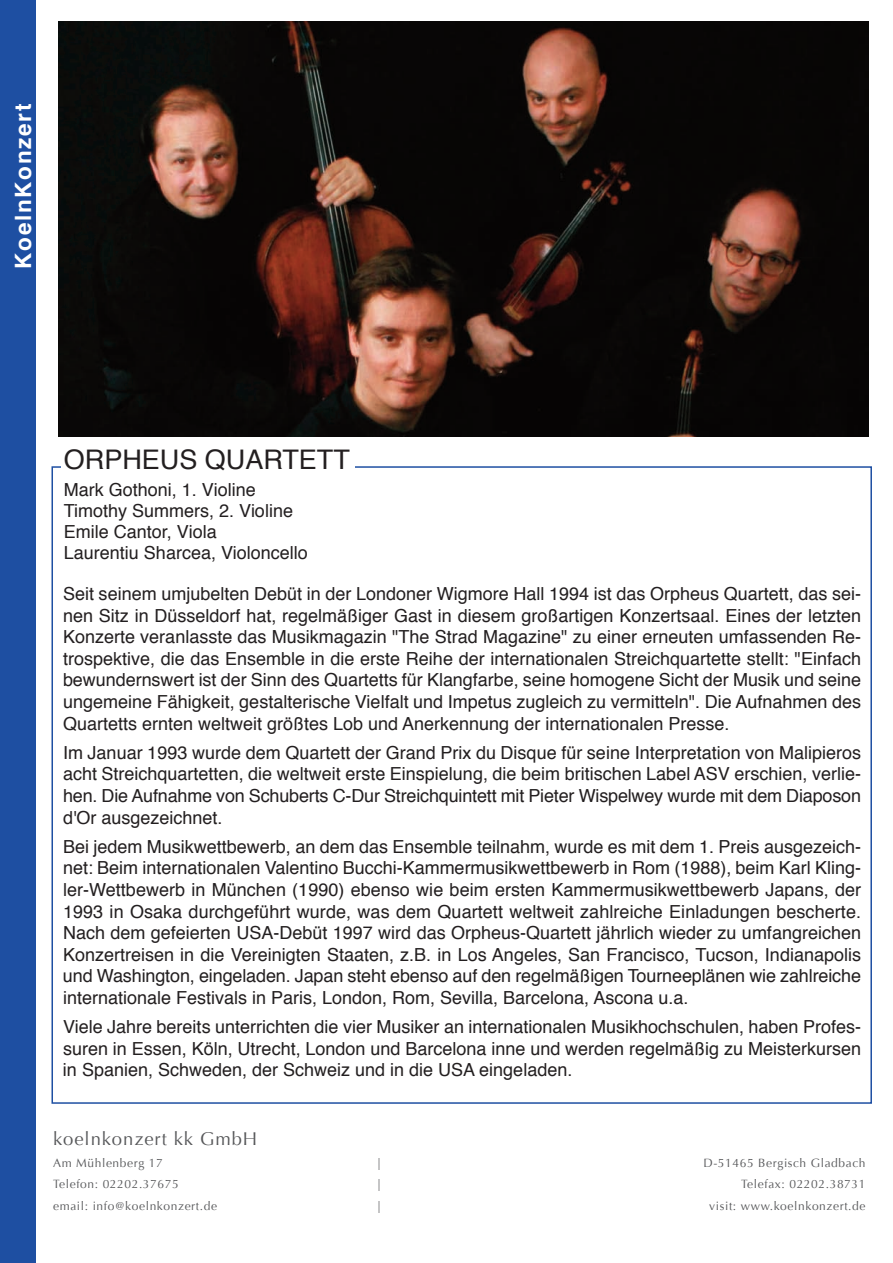
<style>
.page{position:relative;width:893px;height:1263px;background:#fff}
.page>*{position:absolute;margin:0;border:0;box-sizing:border-box;transform-origin:0 0}
.t1{font:27px "Helvetica";color:#231f20}
.t2{font:700 22.5px "Helvetica";letter-spacing:.075em;color:#fff}
.t3{font:18.45px "Optima";letter-spacing:.05em;color:#57585a}
.t4{font:18px/21.6px "Helvetica";color:#231f20;text-align:justify}
.t5{font:12px/21.6px "Optima";letter-spacing:.05em;color:#57585a;text-align:right}
</style>
<div class="page">
<div style="left:0;top:0;width:35px;height:1263px;background:#1e4fa2"></div>
<img style="left:58px;top:21px;width:811px;height:416px">
<p class="t2" style="left:14px;top:268px;width:166px;rotate:-90deg">KoelnKonzert</p>
<h1 class="t1" style="left:64px;top:448px;width:288px">ORPHEUS QUARTETT</h1>
<p class="t4" style="left:64px;top:481px;width:245px;line-height:21px;text-align:left">Mark Gothoni, 1. Violine<br>Timothy Summers, 2. Violine<br>Emile Cantor, Viola<br>Laurentiu Sharcea, Violoncello</p>
<p class="t4" style="left:63px;top:584px;width:800px">Seit seinem umjubelten Debüt in der Londoner Wigmore Hall 1994 ist das Orpheus Quartett, das sei&shy;nen Sitz in Düsseldorf hat, regelmäßiger Gast in diesem großartigen Konzertsaal. Eines der letzten Konzerte veranlasste das Musikmagazin "The Strad Magazine" zu einer erneuten umfassenden Re&shy;trospektive, die das Ensemble in die erste Reihe der internationalen Streichquartette stellt: "Einfach bewundernswert ist der Sinn des Quartetts für Klangfarbe, seine homogene Sicht der Musik und seine ungemeine Fähigkeit, gestalterische Vielfalt und Impetus zugleich zu vermitteln". Die Aufnahmen des Quartetts ernten weltweit größtes Lob und Anerkennung der internationalen Presse.</p>
<p class="t4" style="left:63px;top:743px;width:800px">Im Januar 1993 wurde dem Quartett der Grand Prix du Disque für seine Interpretation von Malipieros acht Streichquartetten, die weltweit erste Einspielung, die beim britischen Label ASV erschien, verlie&shy;hen. Die Aufnahme von Schuberts C-Dur Streichquintett mit Pieter Wispelwey wurde mit dem Diaposon d'Or ausgezeichnet.</p>
<p class="t4" style="left:63px;top:837px;width:800px">Bei jedem Musikwettbewerb, an dem das Ensemble teilnahm, wurde es mit dem 1. Preis ausgezeich&shy;net: Beim internationalen Valentino Bucchi-Kammermusikwettbewerb in Rom (1988), beim Karl Kling&shy;ler-Wettbewerb in München (1990) ebenso wie beim ersten Kammermusikwettbewerb Japans, der 1993 in Osaka durchgeführt wurde, was dem Quartett weltweit zahlreiche Einladungen bescherte.<br>Nach dem gefeierten USA-Debüt 1997 wird das Orpheus-Quartett jährlich wieder zu umfangreichen Konzertreisen in die Vereinigten Staaten, z.B. in Los Angeles, San Francisco, Tucson, Indianapolis und Washington, eingeladen. Japan steht ebenso auf den regelmäßigen Tourneeplänen wie zahlreiche internationale Festivals in Paris, London, Rom, Sevilla, Barcelona, Ascona u.a.</p>
<p class="t4" style="left:63px;top:1017px;width:800px">Viele Jahre bereits unterrichten die vier Musiker an internationalen Musikhochschulen, haben Profes&shy;suren in Essen, Köln, Utrecht, London und Barcelona inne und werden regelmäßig zu Meisterkursen in Spanien, Schweden, der Schweiz und in die USA eingeladen.</p>
<p class="t3" style="left:53px;top:1128px;width:206px">koelnkonzert kk GmbH</p>
<p class="t5" style="left:53px;top:1152px;width:111px">Am Mühlenberg 17</p>
<p class="t5" style="left:377px;top:1152px;width:5px">|</p>
<p class="t5" style="left:53px;top:1173px;width:127px">Telefon: 02202.37675</p>
<p class="t5" style="left:377px;top:1173px;width:5px">|</p>
<p class="t5" style="left:53px;top:1195px;width:165px">email: info@koelnkonzert.de</p>
<p class="t5" style="left:377px;top:1195px;width:5px">|</p>
<p class="t5" style="left:703px;top:1152px;width:164px">D-51465 Bergisch Gladbach<br>Telefax: 02202.38731<br>visit: www.koelnkonzert.de</p>
</div>
